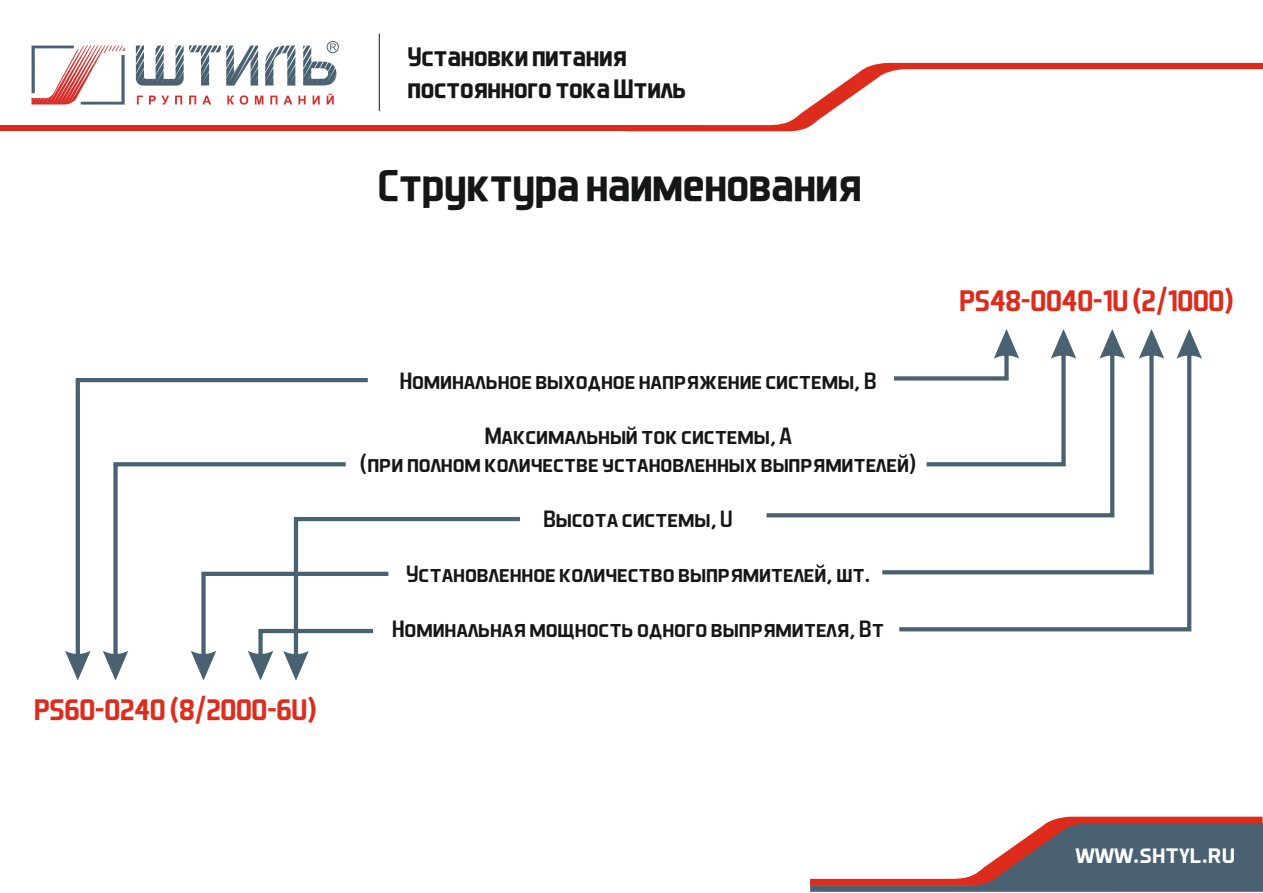
<style>
.page{position:relative;width:1263px;height:893px;background:#fff}
.page>*{position:absolute;margin:0;border:0;box-sizing:border-box;transform-origin:0 0}
.t1{font:700 45px "Aero Matics";color:#151616}
.t2{font:700 30px "Aero Matics";color:#dd2b1c}
.t3{font:700 27px/31.2px "Aero Matics";color:#151616}
.t4{font:27px "Aero Matics Display";color:#fff}
.t5{font:24px/27.6px "Aero Matics Display";color:#151616;text-align:center}
</style>
<div class="page">
<svg style="left:887px;top:62px;width:376px;height:1px"></svg>
<div style="left:0;top:124px;width:699px;height:7px;background:#dd2b1c"></div>
<div style="left:0;top:112px;width:703px;height:13px;background:#fff"></div>
<svg style="left:626px;top:63px;width:637px;height:69px"></svg>
<svg style="left:810px;top:817px;width:453px;height:75px"></svg>
<hr style="left:379px;top:34px;width:1px;height:77px;background:#151616">
<div style="left:327px;top:41px;width:12px;height:12px;border:1px solid #496170;border-radius:50%"></div>
<svg style="left:136px;top:43px;width:200px;height:43px"></svg>
<svg style="left:137px;top:93px;width:197px;height:12px"></svg>
<svg style="left:32px;top:45px;width:93px;height:60px"></svg>
<svg style="left:766px;top:513px;width:116px;height:4px"></svg>
<svg style="left:899px;top:329px;width:303px;height:302px"></svg>
<svg style="left:65px;top:378px;width:303px;height:302px"></svg>
<svg style="left:191px;top:517px;width:329px;height:164px"></svg>
<p class="t2" style="left:34px;top:700px;width:284px">PS60-0240 (8/2000-6U)</p>
<p class="t3" style="left:407px;top:44px;width:280px">Установки питания постоянного тока Штиль</p>
<h1 class="t1" style="left:378px;top:170px;width:485px">Структура наименования</h1>
<p class="t5" style="left:400px;top:367px;width:478px">Номинальное выходное напряжение системы, В</p>
<p class="t5" style="left:360px;top:422px;width:558px">Максимальный ток системы, А<br>(при полном количестве установленных выпрямителей)</p>
<p class="t5" style="left:543px;top:505px;width:191px">Высота системы, U</p>
<p class="t5" style="left:406px;top:560px;width:465px">Установленное количество выпрямителей, шт.</p>
<p class="t5" style="left:392px;top:615px;width:493px">Номинальная мощность одного выпрямителя, Вт</p>
<p class="t2" style="left:959px;top:290px;width:275px">PS48-0040-1U (2/1000)</p>
<p class="t4" style="left:1075px;top:838px;width:161px">www.shtyl.ru</p>
</div>
